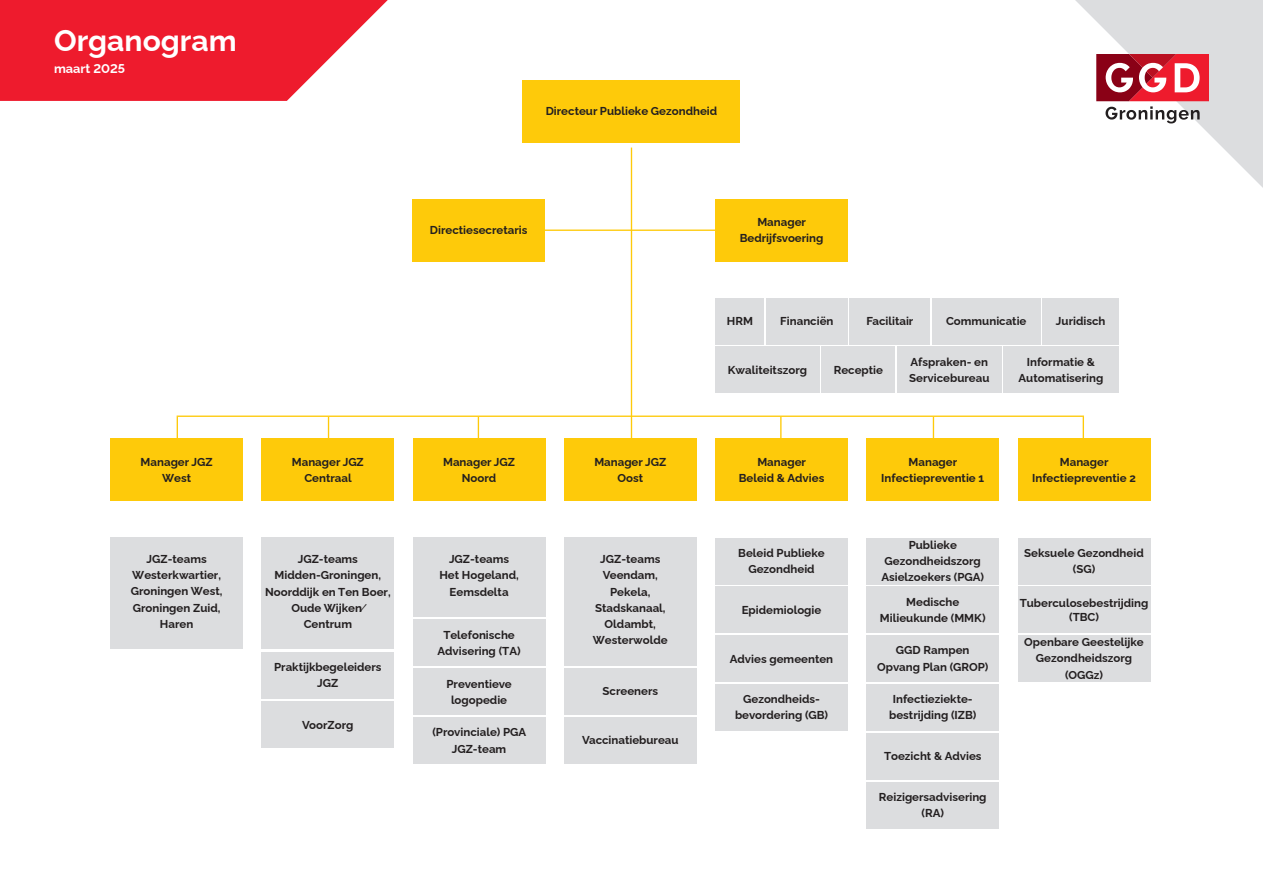
<style>
.page{position:relative;width:1263px;height:893px;background:#fff}
.page>*{position:absolute;margin:0;border:0;box-sizing:border-box;transform-origin:0 0}
.t1{font:100 30px "Raleway";color:#fff}
.t2{font:100 12.75px "Raleway";color:#fff}
.t3{font:100 11.55px/16.2px "Raleway";color:#231f20;text-align:center}
</style>
<div class="page">
<hr style="left:631px;top:148px;width:1px;height:312px;background:#feca0a">
<hr style="left:780px;top:417px;width:1px;height:55px;background:#feca0a">
<hr style="left:933px;top:417px;width:1px;height:55px;background:#feca0a">
<hr style="left:1083px;top:417px;width:1px;height:55px;background:#feca0a">
<hr style="left:478px;top:417px;width:1px;height:55px;background:#feca0a">
<hr style="left:328px;top:417px;width:1px;height:55px;background:#feca0a">
<hr style="left:177px;top:417px;width:1px;height:55px;background:#feca0a">
<hr style="left:479px;top:230px;width:250px;height:1px;background:#feca0a">
<hr style="left:177px;top:416px;width:907px;height:1px;background:#feca0a">
<div style="left:413px;top:199px;width:132px;height:62px;background:#feca0a"></div>
<div style="left:523px;top:80px;width:217px;height:63px;background:#feca0a"></div>
<div style="left:111px;top:438px;width:132px;height:63px;background:#feca0a"></div>
<div style="left:111px;top:537px;width:132px;height:112px;background:#dcdddf"></div>
<div style="left:262px;top:538px;width:132px;height:111px;background:#dcdddf"></div>
<div style="left:715px;top:684px;width:132px;height:47px;background:#dcdddf"></div>
<div style="left:715px;top:635px;width:132px;height:47px;background:#dcdddf"></div>
<div style="left:867px;top:586px;width:132px;height:47px;background:#dcdddf"></div>
<div style="left:715px;top:586px;width:132px;height:47px;background:#dcdddf"></div>
<div style="left:564px;top:668px;width:132px;height:47px;background:#dcdddf"></div>
<div style="left:413px;top:668px;width:132px;height:47px;background:#dcdddf"></div>
<div style="left:413px;top:619px;width:132px;height:47px;background:#dcdddf"></div>
<div style="left:867px;top:538px;width:132px;height:46px;background:#dcdddf"></div>
<div style="left:715px;top:538px;width:132px;height:46px;background:#dcdddf"></div>
<div style="left:897px;top:346px;width:104px;height:47px;background:#dcdddf"></div>
<div style="left:715px;top:346px;width:104px;height:47px;background:#dcdddf"></div>
<div style="left:932px;top:298px;width:109px;height:47px;background:#dcdddf"></div>
<div style="left:1042px;top:298px;width:77px;height:47px;background:#dcdddf"></div>
<div style="left:849px;top:298px;width:81px;height:47px;background:#dcdddf"></div>
<div style="left:766px;top:298px;width:81px;height:47px;background:#dcdddf"></div>
<div style="left:715px;top:298px;width:49px;height:47px;background:#dcdddf"></div>
<div style="left:821px;top:346px;width:74px;height:47px;background:#dcdddf"></div>
<div style="left:1003px;top:346px;width:116px;height:47px;background:#dcdddf"></div>
<div style="left:413px;top:538px;width:132px;height:79px;background:#dcdddf"></div>
<div style="left:564px;top:538px;width:132px;height:128px;background:#dcdddf"></div>
<div style="left:262px;top:438px;width:132px;height:63px;background:#feca0a"></div>
<div style="left:715px;top:199px;width:132px;height:62px;background:#feca0a"></div>
<div style="left:413px;top:438px;width:132px;height:63px;background:#feca0a"></div>
<div style="left:564px;top:438px;width:132px;height:63px;background:#feca0a"></div>
<div style="left:715px;top:438px;width:132px;height:63px;background:#feca0a"></div>
<div style="left:867px;top:438px;width:132px;height:63px;background:#feca0a"></div>
<div style="left:1018px;top:438px;width:132px;height:63px;background:#feca0a"></div>
<svg style="left:0;top:0;width:388px;height:101px;background:#f03949"></svg>
<div style="left:867px;top:635px;width:132px;height:47px;background:#dcdddf"></div>
<div style="left:867px;top:733px;width:132px;height:46px;background:#dcdddf"></div>
<div style="left:867px;top:684px;width:132px;height:47px;background:#dcdddf"></div>
<svg style="left:1075px;top:0;width:188px;height:188px"></svg>
<div style="left:262px;top:652px;width:132px;height:47px;background:#dcdddf"></div>
<div style="left:564px;top:717px;width:132px;height:47px;background:#dcdddf"></div>
<div style="left:262px;top:701px;width:132px;height:47px;background:#dcdddf"></div>
<div style="left:413px;top:717px;width:132px;height:47px;background:#dcdddf"></div>
<div style="left:867px;top:782px;width:132px;height:46px;background:#dcdddf"></div>
<div style="left:1018px;top:538px;width:132px;height:46px;background:#dcdddf"></div>
<div style="left:1018px;top:635px;width:132px;height:47px;background:#dcdddf"></div>
<div style="left:1018px;top:586px;width:132px;height:47px;background:#dcdddf"></div>
<h1 class="t1" style="left:54px;top:16px;width:184px">Organogram</h1>
<p class="t2" style="left:54px;top:59px;width:73px">maart 2025</p>
<p class="t3" style="left:546px;top:102px;width:173px">Directeur Publieke Gezondheid</p>
<p class="t3" style="left:141px;top:452px;width:73px">Manager JGZ<br>West</p>
<p class="t3" style="left:292px;top:452px;width:73px">Manager JGZ<br>Centraal</p>
<p class="t3" style="left:131px;top:550px;width:93px">JGZ-teams<br>Westerkwartier,<br>Groningen West,<br>Groningen Zuid,<br>Haren</p>
<p class="t3" style="left:265px;top:550px;width:127px">JGZ-teams<br>Midden-Groningen,<br>Noorddijk en Ten Boer,<br>Oude Wijken/<br>Centrum</p>
<p class="t3" style="left:274px;top:658px;width:109px">Praktijkbegeleiders<br>JGZ</p>
<p class="t3" style="left:302px;top:715px;width:53px">VoorZorg</p>
<p class="t3" style="left:430px;top:221px;width:99px">Directiesecretaris</p>
<p class="t3" style="left:740px;top:213px;width:85px">Manager<br>Bedrijfsvoering</p>
<p class="t3" style="left:727px;top:312px;width:28px">HRM</p>
<p class="t3" style="left:780px;top:312px;width:55px">Financiën</p>
<p class="t3" style="left:866px;top:312px;width:49px">Facilitair</p>
<p class="t3" style="left:946px;top:312px;width:82px">Communicatie</p>
<p class="t3" style="left:1056px;top:312px;width:51px">Juridisch</p>
<p class="t3" style="left:728px;top:360px;width:81px">Kwaliteitszorg</p>
<p class="t3" style="left:834px;top:360px;width:51px">Receptie</p>
<p class="t3" style="left:1018px;top:352px;width:86px">Informatie &amp;<br>Automatisering</p>
<p class="t3" style="left:909px;top:352px;width:82px;text-align:left">Afspraken- en<br>Servicebureau</p>
<p class="t3" style="left:443px;top:452px;width:73px">Manager JGZ<br>Noord</p>
<p class="t3" style="left:594px;top:452px;width:73px">Manager JGZ<br>Oost</p>
<p class="t3" style="left:739px;top:452px;width:87px">Manager<br>Beleid &amp; Advies</p>
<p class="t3" style="left:881px;top:452px;width:104px">Manager<br>Infectiepreventie 1</p>
<p class="t3" style="left:1032px;top:452px;width:105px">Manager<br>Infectiepreventie 2</p>
<p class="t3" style="left:439px;top:550px;width:81px">JGZ-teams<br>Het Hogeland,<br>Eemsdelta</p>
<p class="t3" style="left:593px;top:550px;width:76px">JGZ-teams<br>Veendam,<br>Pekela,<br>Stadskanaal,<br>Oldambt,<br>Westerwolde</p>
<p class="t3" style="left:437px;top:625px;width:85px">Telefonische<br>Advisering (TA)</p>
<p class="t3" style="left:446px;top:674px;width:67px">Preventieve logopedie</p>
<p class="t3" style="left:432px;top:723px;width:95px">(Provinciale) PGA<br>JGZ-team</p>
<p class="t3" style="left:602px;top:682px;width:57px">Screeners</p>
<p class="t3" style="left:582px;top:731px;width:98px">Vaccinatiebureau</p>
<p class="t3" style="left:738px;top:543px;width:88px">Beleid Publieke<br>Gezondheid</p>
<p class="t3" style="left:742px;top:600px;width:81px">Epidemiologie</p>
<p class="t3" style="left:730px;top:649px;width:105px">Advies gemeenten</p>
<p class="t3" style="left:735px;top:690px;width:95px">Gezondheids&shy;bevordering (GB)</p>
<p class="t3" style="left:881px;top:535px;width:104px">Publieke<br>Gezondheidszorg<br>Asielzoekers (PGA)</p>
<p class="t3" style="left:880px;top:592px;width:107px">Medische<br>Milieukunde (MMK)</p>
<p class="t3" style="left:877px;top:641px;width:113px">GGD Rampen<br>Opvang Plan (GROP)</p>
<p class="t3" style="left:889px;top:690px;width:89px">Infectieziekte&shy;bestrijding (IZB)</p>
<p class="t3" style="left:884px;top:747px;width:99px">Toezicht &amp; Advies</p>
<p class="t3" style="left:879px;top:788px;width:109px">Reizigersadvisering (RA)</p>
<p class="t3" style="left:1024px;top:543px;width:121px">Seksuele Gezondheid (SG)</p>
<p class="t3" style="left:1020px;top:595px;width:130px;line-height:13.5px">Tuberculosebestrijding (TBC)</p>
<p class="t3" style="left:1024px;top:633px;width:121px">Openbare Geestelijke<br>Gezondheidszorg (OGGz)</p>
</div>
